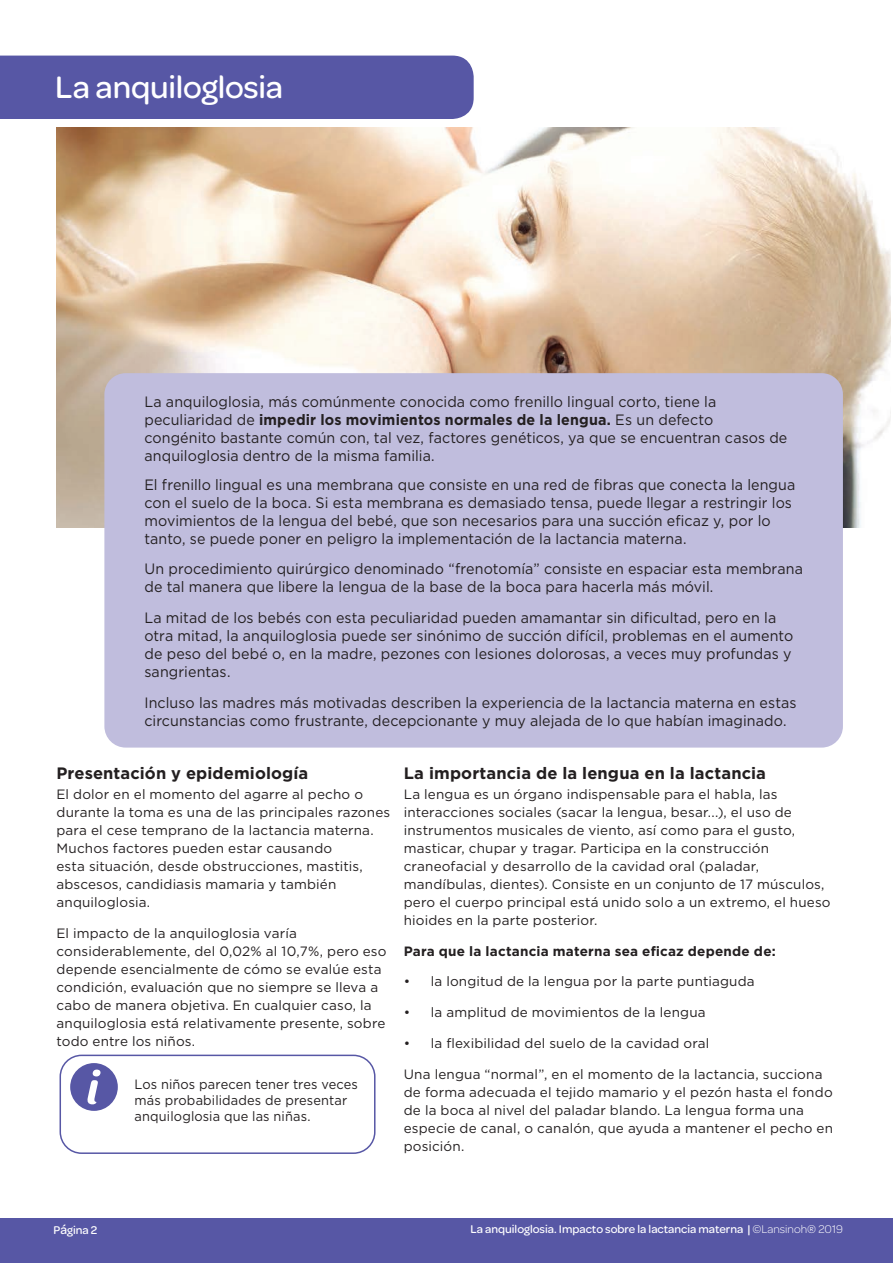
<style>
.page{position:relative;width:893px;height:1263px;background:#fff}
.page>*{position:absolute;margin:0;border:0;box-sizing:border-box;transform-origin:0 0}
.t1{font:500 33px "Omnes";letter-spacing:-.005em;color:#fff}
.t2{font:700 16.5px "Gotham";letter-spacing:.005em;color:#231f20}
.t3{font:15px/18px "Gotham";letter-spacing:.005em;color:#231f20;scale:.95 1}
.t4{font:13.5px/18px "Gotham";letter-spacing:.01em;color:#231f20}
.t5{font:13.5px/15.8px "Gotham";letter-spacing:.01em;color:#231f20;scale:.95 1}
.t6{font:700 13.5px "Gotham";letter-spacing:.015em;color:#231f20}
.t7{font:500 12px "Omnes";color:#fff}
.s1{font-weight:700}
.s2{font-size:13.5px}
.s3{font-weight:300}
</style>
<div class="page">
<div style="left:0;top:1218px;width:893px;height:45px;background:#5757a5"></div>
<img style="left:57px;top:128px;width:834px;height:400px">
<div style="left:0;top:56px;width:474px;height:63px;background:#5757a5"></div>
<div style="left:104px;top:373px;width:739px;height:374px;background:#c0bddd;border-radius:21px"></div>
<div style="left:60px;top:1054px;width:315px;height:100px;border:2px solid #5757a5;border-radius:21px"></div>
<div style="left:70px;top:1063px;width:48px;height:48px;background:#5757a5;border-radius:50%"></div>
<svg style="left:87px;top:1069px;width:14px;height:35px"></svg>
<h1 class="t1" style="left:55px;top:65px;width:229px">La anquiloglosia</h1>
<p class="t3" style="left:144px;top:392px;width:678px">La anquiloglosia, más comúnmente conocida como frenillo lingual corto, tiene la peculiaridad de <span class="s1">impedir los movimientos normales de la lengua.</span> Es un defecto congénito bastante común con, tal vez, factores genéticos, ya que se encuentran casos de anquiloglosia dentro de la misma familia.</p>
<p class="t3" style="left:144px;top:475px;width:687px">El frenillo lingual es una membrana que consiste en una red de fibras que conecta la lengua con el suelo de la boca. Si esta membrana es demasiado tensa, puede llegar a restringir los movimientos de la lengua del bebé, que son necesarios para una succión eficaz y, por lo tanto, se puede poner en peligro la implementación de la lactancia materna.</p>
<p class="t3" style="left:144px;top:560px;width:695px">Un procedimiento quirúrgico denominado “frenotomía” consiste en espaciar esta membrana de tal manera que libere la lengua de la base de la boca para hacerla más móvil.</p>
<p class="t3" style="left:144px;top:608px;width:684px">La mitad de los bebés con esta peculiaridad pueden amamantar sin dificultad, pero en la otra mitad, la anquiloglosia puede ser sinónimo de succión difícil, problemas en el aumento de peso del bebé o, en la madre, pezones con lesiones dolorosas, a veces muy profundas y sangrientas.</p>
<p class="t3" style="left:144px;top:693px;width:688px">Incluso las madres más motivadas describen la experiencia de la lactancia materna en estas circunstancias como frustrante, decepcionante y muy alejada de lo que habían imaginado.</p>
<p class="t2" style="left:57px;top:762px;width:253px">Presentación y epidemiología</p>
<p class="t4" style="left:57px;top:785px;width:335px">El dolor en el momento del agarre al pecho o durante la toma es una de las principales razones para el cese temprano de la lactancia materna.<br>Muchos factores pueden estar causando<br>esta situación, desde obstrucciones, mastitis, abscesos, candidiasis mamaria y también anquiloglosia.</p>
<p class="t4" style="left:57px;top:923px;width:331px">El impacto de la anquiloglosia varía considerablemente, del 0,02% al 10,7%, pero eso depende esencialmente de cómo se evalúe esta condición, evaluación que no siempre se lleva a cabo de manera objetiva. En cualquier caso, la anquiloglosia está relativamente presente, sobre todo entre los niños.</p>
<p class="t2" style="left:404px;top:762px;width:364px">La importancia de la lengua en la lactancia</p>
<p class="t4" style="left:404px;top:785px;width:428px">La lengua es un órgano indispensable para el habla, las interacciones sociales (sacar la lengua, besar...), el uso de instrumentos musicales de viento, así como para el gusto, masticar, chupar y tragar. Participa en la construcción craneofacial y desarrollo de la cavidad oral (paladar, mandíbulas, dientes). Consiste en un conjunto de 17 músculos, pero el cuerpo principal está unido solo a un extremo, el hueso hioides en la parte posterior.</p>
<p class="t6" style="left:404px;top:942px;width:373px">Para que la lactancia materna sea eficaz depende de:</p>
<p class="t4" style="left:404px;top:972px;width:352px">• la longitud de la lengua por la parte puntiaguda</p>
<p class="t4" style="left:404px;top:1003px;width:303px">• la amplitud de movimientos de la lengua</p>
<p class="t4" style="left:404px;top:1034px;width:307px">• la flexibilidad del suelo de la cavidad oral</p>
<p class="t4" style="left:404px;top:1064px;width:431px">Una lengua “normal”, en el momento de la lactancia, succiona de forma adecuada el tejido mamario y el pezón hasta el fondo de la boca al nivel del paladar blando. La lengua forma una especie de canal, o canalón, que ayuda a mantener el pecho en posición.</p>
<p class="t5" style="left:135px;top:1076px;width:237px">Los niños parecen tener tres veces más probabilidades de presentar anquiloglosia que las niñas.</p>
<p class="t7" style="left:54px;top:1222px;width:45px">P<span class="s2">á</span>gina 2</p>
<p class="t7" style="left:471px;top:1221px;width:374px">La anquiloglosia. Impacto sobre la lactancia materna | <span class="s3">©Lansinoh® 2019</span></p>
</div>
